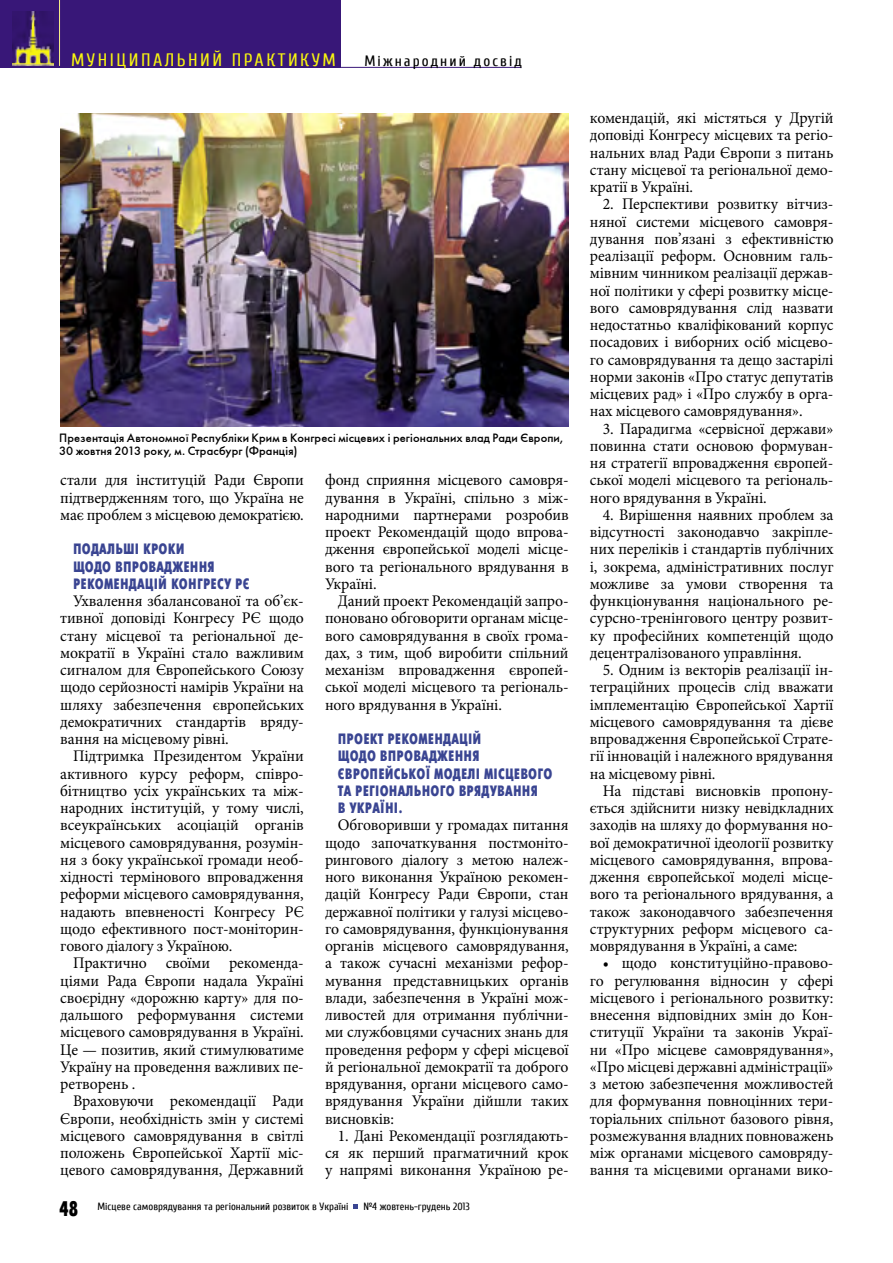
<style>
.page{position:relative;width:893px;height:1263px;background:#fff}
.page>*{position:absolute;margin:0;border:0;box-sizing:border-box;transform-origin:0 0}
.t1{font:21px "Futuris X Cond CTT";color:#000}
.t2{font:18px "Cuprum";letter-spacing:.14em;color:#f7f410}
.t3{font:16.2px/17.2px "Minion Pro";letter-spacing:-.01em;color:#000;text-align:justify}
.t4{font:15px/17.2px "Futuris X Cond C";letter-spacing:.015em;color:#3a4592}
.t5{font:15px "Cuprum";letter-spacing:.14em;color:#000}
.t6{font:12px/13.5px "Futuris C";letter-spacing:.005em;color:#000}
.t7{font:10.5px "Cuprum";color:#000}
</style>
<div class="page">
<div style="left:0;top:0;width:341px;height:68px;background:#381778"></div>
<img style="left:13px;top:12px;width:40px;height:54px">
<svg style="left:354px;top:1204px;width:4px;height:5px"></svg>
<hr style="left:59px;top:0;width:1px;height:66px;background:#f9ef89">
<hr style="left:341px;top:67px;width:180px;height:1px;background:#381778">
<img style="left:60px;top:114px;width:508px;height:312px">
<p class="t2" style="left:71px;top:50px;width:266px">муніципальний практикум</p>
<p class="t5" style="left:364px;top:52px;width:159px">Міжнародний досвід</p>
<p class="t6" style="left:59px;top:431px;width:506px">П резентація Автономної Республіки Крим в Конгресі місцевих і регіональних влад Ради Європи,<br>30 жовтня 2013 року, м. Страсбург (Франція)</p>
<p class="t3" style="left:60px;top:472px;width:245px">стали для інституцій Ради Європи підтвердженням того, що Україна не має проблем з місцевою демократією.</p>
<p class="t4" style="left:73px;top:541px;width:178px">Подальші кроки<br>щодо впровадження рекомендацій Конгресу РЄ</p>
<p class="t3" style="left:60px;top:592px;width:245px;text-indent:13px">Ухвалення збалансованої та об’єк&shy;тивної доповіді Конгресу РЄ щодо стану місцевої та регіональної де&shy;мократії в Україні стало важливим сигналом для Європейського Союзу щодо серйозності намірів України на шляху забезпечення європейських демократичних стандартів вряду&shy;вання на місцевому рівні.</p>
<p class="t3" style="left:60px;top:748px;width:245px;text-indent:13px">Підтримка Президентом України активного курсу реформ, співро&shy;бітництво усіх українських та між&shy;народних інституцій, у тому числі, всеукраїнських асоціацій органів місцевого самоврядування, розумін&shy;ня з боку української громади необ&shy;хідності термінового впровадження реформи місцевого самоврядування, надають впевненості Конгресу РЄ щодо ефективного пост-моніторин&shy;гового діалогу з Україною.</p>
<p class="t3" style="left:60px;top:955px;width:245px;text-indent:13px">Практично своїми рекоменда&shy;ціями Рада Європи надала Україні своєрідну «дорожню карту» для по&shy;дальшого реформування системи місцевого самоврядування в Україні.<br>Це — позитив, який стимулюватиме Україну на проведення важливих пе&shy;ретворень .</p>
<p class="t3" style="left:60px;top:1093px;width:245px;text-indent:13px">Враховуючи рекомендації Ради Європи, необхідність змін у системі місцевого самоврядування в світлі положень Європейської Хартії міс&shy;цевого самоврядування, Державний</p>
<p class="t3" style="left:325px;top:472px;width:245px">фонд сприяння місцевого самовря&shy;дування в Україні, спільно з між&shy;народними партнерами розробив проект Рекомендацій щодо впрова&shy;дження європейської моделі місце&shy;вого та регіонального врядування в Україні.</p>
<p class="t3" style="left:325px;top:592px;width:245px;text-indent:13px">Даний проект Рекомендацій запро&shy;поновано обговорити органам місце&shy;вого самоврядування в своїх грома&shy;дах, з тим, щоб виробити спільний механізм впровадження європей&shy;ської моделі місцевого та регіональ&shy;ного врядування в Україні.</p>
<p class="t4" style="left:338px;top:730px;width:216px">Проект Рекомендацій<br>щодо впровадження європейської моделі місцевого та регіонального врядування<br>в Україні.</p>
<p class="t3" style="left:325px;top:817px;width:245px;text-indent:13px">Обговоривши у громадах питання щодо започаткування постмоніто&shy;рингового діалогу з метою належ&shy;ного виконання Україною рекомен&shy;дацій Конгресу Ради Європи, стан державної політики у галузі місцево&shy;го самоврядування, функціонування органів місцевого самоврядування, а також сучасні механізми рефор&shy;мування представницьких органів влади, забезпечення в Україні мож&shy;ливостей для отримання публічни&shy;ми службовцями сучасних знань для проведення реформ у сфері місцевої й регіональної демократії та доброго врядування, органи місцевого само&shy;врядування України дійшли таких висновків:</p>
<p class="t3" style="left:325px;top:1127px;width:245px;text-indent:13px">1. Дані Рекомендації розглядають&shy;ся як перший прагматичний крок у напрямі виконання Україною ре-</p>
<p class="t1" style="left:60px;top:1197px;width:20px">48</p>
<p class="t7" style="left:98px;top:1200px;width:252px">Місцеве самоврядування та регіональний розвиток в Україні</p>
<p class="t7" style="left:363px;top:1200px;width:108px">№4 жовтень-грудень 2013</p>
<p class="t3" style="left:590px;top:109px;width:245px">комендацій, які містяться у Другій доповіді Конгресу місцевих та регіо&shy;нальних влад Ради Європи з питань стану місцевої та регіональної демо&shy;кратії в Україні.</p>
<p class="t3" style="left:590px;top:196px;width:245px;text-indent:13px">2. Перспективи розвитку вітчиз&shy;няної системи місцевого самовря&shy;дування пов’язані з ефективністю реалізації реформ. Основним галь&shy;мівним чинником реалізації держав&shy;ної політики у сфері розвитку місце&shy;вого самоврядування слід назвати недостатньо кваліфікований корпус посадових і виборних осіб місцево&shy;го самоврядування та дещо застарілі норми законів «Про статус депутатів місцевих рад» і «Про службу в орга&shy;нах місцевого самоврядування».</p>
<p class="t3" style="left:590px;top:420px;width:245px;text-indent:13px">3. Парадигма «сервісної держави» повинна стати основою формуван&shy;ня стратегії впровадження європей&shy;ської моделі місцевого та регіональ&shy;ного врядування в Україні.</p>
<p class="t3" style="left:590px;top:506px;width:245px;text-indent:13px">4. Вирішення наявних проблем за відсутності законодавчо закріпле&shy;них переліків і стандартів публічних і, зокрема, адміністративних послуг можливе за умови створення та функціонування національного ре&shy;сурсно-тренінгового центру розвит&shy;ку професійних компетенцій щодо децентралізованого управління.</p>
<p class="t3" style="left:590px;top:661px;width:245px;text-indent:13px">5. Одним із векторів реалізації ін&shy;теграційних процесів слід вважати імплементацію Європейської Хартії місцевого самоврядування та дієве впровадження Європейської Страте&shy;гії інновацій і належного врядування на місцевому рівні.</p>
<p class="t3" style="left:590px;top:782px;width:245px;text-indent:13px">На підставі висновків пропону&shy;ється здійснити низку невідкладних заходів на шляху до формування но&shy;вої демократичної ідеології розвитку місцевого самоврядування, впрова&shy;дження європейської моделі місце&shy;вого та регіонального врядування, а також законодавчого забезпечення структурних реформ місцевого са&shy;моврядування в Україні, а саме:</p>
<p class="t3" style="left:590px;top:955px;width:245px;text-indent:13px">• щодо конституційно-правово&shy;го регулювання відносин у сфері місцевого і регіонального розвитку: внесення відповідних змін до Кон&shy;ституції України та законів Украї&shy;ни «Про місцеве самоврядування», «Про місцеві державні адміністрації» з метою забезпечення можливостей для формування повноцінних тери&shy;торіальних спільнот базового рівня, розмежування владних повноважень між органами місцевого самовряду&shy;вання та місцевими органами вико-</p>
</div>
